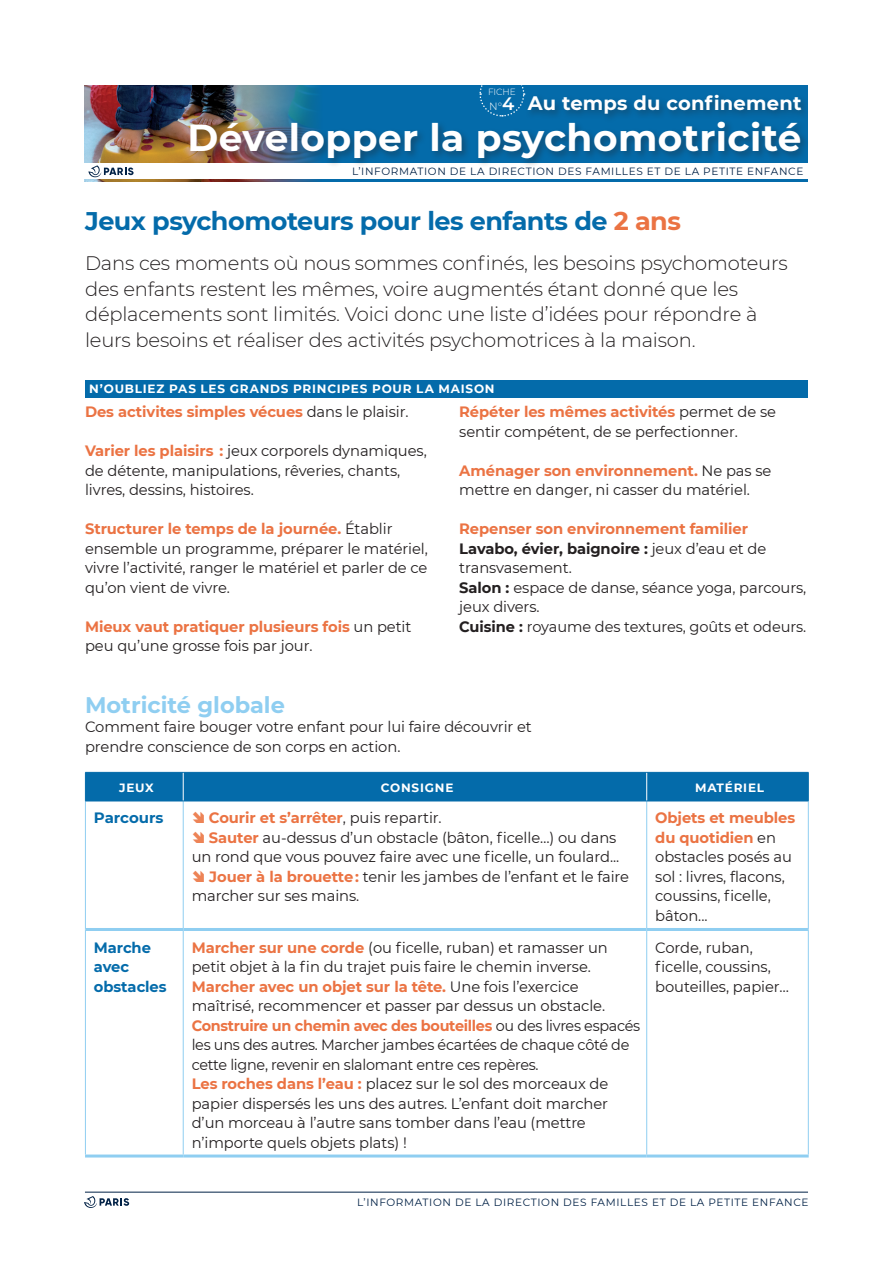
<style>
.page{position:relative;width:893px;height:1263px;background:#fff}
.page>*{position:absolute;margin:0;border:0;box-sizing:border-box;transform-origin:0 0}
.t1{font:700 37.5px "Montserrat";letter-spacing:.01em;color:#fff}
.intro_chapo{font:700 25.5px "Montserrat";letter-spacing:-.02em;color:#046baa}
.petit_titre{font:700 22.5px "Montserrat";color:#8fcef1}
.intro_chapo-2{font:300 19.5px/25.5px "Montserrat";letter-spacing:-.01em;color:#231f20}
.t2{font:700 19.5px "Montserrat";letter-spacing:.01em;color:#fff}
.TEXTE_ferré_aligné{font:15px/19.5px "Montserrat";letter-spacing:-.005em;color:#231f20}
.TEXTE_ferré_aligné-2{font:15px/19.5px "Montserrat";letter-spacing:-.005em;color:#231f20;scale:.96 1}
.TEXTE_ferré_aligné-3{font:700 15px "Montserrat";letter-spacing:-.005em;color:#eb7343}
.TEXTE_ferré_aligné-4{font:700 15px/19.5px "Montserrat";letter-spacing:-.005em;color:#046baa}
.texte_bold{font:700 15px "Montserrat";color:#046baa}
.titre_catégorie{font:700 12px "Montserrat";letter-spacing:.065em;color:#fff}
.t3{font:10.5px "Montserrat";letter-spacing:.06em;color:#002146}
.t4{font:300 10.5px "Montserrat";color:#fff}
.t5{font:300 9px "Montserrat";letter-spacing:-.01em;color:#fff}
.s1{font-weight:600;font-size:18px}
.s2{color:#eb7343}
.s3{font-weight:400;color:#231f20}
.s4{font-weight:700;color:#eb7343}
.s5{font-weight:700}
.s6{color:#ed8356}
</style>
<div class="page">
<img style="left:85px;top:85px;width:723px;height:96px">
<div style="left:85px;top:164px;width:723px;height:15px;background:#fff"></div>
<svg style="left:88px;top:165px;width:46px;height:12px"></svg>
<div style="left:188px;top:92px;width:622px;height:76px;background:#231f20;opacity:.4"></div>
<svg style="left:479px;top:85px;width:46px;height:32px"></svg>
<hr style="left:85px;top:1192px;width:723px;height:1px;background:#002146">
<svg style="left:84px;top:1196px;width:45px;height:12px"></svg>
<div style="left:85px;top:381px;width:723px;height:17px;background:#046baa"></div>
<hr style="left:85px;top:801px;width:1px;height:128px;background:#8fcef1">
<hr style="left:183px;top:801px;width:1px;height:127px;background:#8fcef1">
<hr style="left:646px;top:801px;width:1px;height:127px;background:#8fcef1">
<hr style="left:808px;top:801px;width:1px;height:128px;background:#8fcef1">
<hr style="left:85px;top:929px;width:1px;height:225px;background:#8fcef1">
<hr style="left:183px;top:931px;width:1px;height:223px;background:#8fcef1">
<hr style="left:646px;top:931px;width:1px;height:223px;background:#8fcef1">
<hr style="left:808px;top:929px;width:1px;height:225px;background:#8fcef1">
<hr style="left:86px;top:928px;width:97px;height:3px;background:#8fcef1">
<hr style="left:183px;top:928px;width:464px;height:3px;background:#8fcef1">
<hr style="left:647px;top:928px;width:161px;height:3px;background:#8fcef1">
<hr style="left:85px;top:1154px;width:98px;height:3px;background:#8fcef1">
<hr style="left:183px;top:1154px;width:464px;height:3px;background:#8fcef1">
<hr style="left:647px;top:1154px;width:162px;height:3px;background:#8fcef1">
<div style="left:85px;top:772px;width:724px;height:29px;background:#046baa"></div>
<hr style="left:85px;top:801px;width:98px;height:1px;background:#046baa">
<hr style="left:183px;top:801px;width:464px;height:1px;background:#046baa">
<hr style="left:647px;top:801px;width:161px;height:1px;background:#046baa">
<p class="t5" style="left:488px;top:86px;width:29px">FICHE</p>
<p class="t4" style="left:489px;top:99px;width:27px">N°<span class="s1">4</span></p>
<p class="t2" style="left:528px;top:89px;width:275px">Au temps du confinement</p>
<p class="t1" style="left:188px;top:111px;width:615px">Développer la psychomotricité</p>
<p class="t3" style="left:352px;top:164px;width:453px">L’INFORMATION DE LA DIRECTION DES FAMILLES ET DE LA PETITE ENFANCE</p>
<p class="intro_chapo" style="left:85px;top:203px;width:597px">Jeux psychomoteurs pour les enfants de <span class="s2">2 ans</span></p>
<p class="intro_chapo-2" style="left:85px;top:250px;width:704px">Dans ces moments où nous sommes confinés, les besoins psychomoteurs des enfants restent les mêmes, voire augmentés étant donné que les déplacements sont limités. Voici donc une liste d’idées pour répondre à leurs besoins et réaliser des activités psychomotrices à la maison.</p>
<p class="titre_catégorie" style="left:89px;top:380px;width:407px">N’OUBLIEZ PAS LES GRANDS PRINCIPES POUR LA MAISON</p>
<p class="TEXTE_ferré_aligné-3" style="left:85px;top:401px;width:325px">Des activites simples vécues <span class="s3">dans le plaisir.</span></p>
<p class="TEXTE_ferré_aligné" style="left:85px;top:441px;width:343px"><span class="s4">Varier les plaisirs :</span> jeux corporels dynamiques, de détente, manipulations, rêveries, chants, livres, dessins, histoires.</p>
<p class="TEXTE_ferré_aligné" style="left:85px;top:519px;width:344px"><span class="s4">Structurer le temps de la journée.</span> Établir ensemble un programme, préparer le matériel, vivre l’activité, ranger le matériel et parler de ce qu’on vient de vivre.</p>
<p class="TEXTE_ferré_aligné" style="left:85px;top:616px;width:328px"><span class="s4">Mieux vaut pratiquer plusieurs fois</span> un petit peu qu’une grosse fois par jour.</p>
<p class="TEXTE_ferré_aligné" style="left:459px;top:402px;width:318px"><span class="s4">Répéter les mêmes activités</span> permet de se sentir compétent, de se perfectionner.</p>
<p class="TEXTE_ferré_aligné" style="left:459px;top:460px;width:314px"><span class="s4">Aménager son environnement.</span> Ne pas se mettre en danger, ni casser du matériel.</p>
<p class="TEXTE_ferré_aligné-3" style="left:459px;top:518px;width:290px">Repenser son environnement familier</p>
<p class="TEXTE_ferré_aligné" style="left:459px;top:538px;width:309px"><span class="s5">Lavabo, évier, baignoire :</span> jeux d’eau et de transvasement.</p>
<p class="TEXTE_ferré_aligné" style="left:459px;top:577px;width:349px"><span class="s5">Salon :</span> espace de danse, séance yoga, parcours, jeux divers.</p>
<p class="TEXTE_ferré_aligné" style="left:459px;top:616px;width:349px"><span class="s5">Cuisine :</span> royaume des textures, goûts et odeurs.</p>
<p class="petit_titre" style="left:85px;top:689px;width:201px">Motricité globale</p>
<p class="TEXTE_ferré_aligné" style="left:85px;top:717px;width:448px">Comment faire bouger votre enfant pour lui faire découvrir et prendre conscience de son corps en action.</p>
<p class="titre_catégorie" style="left:119px;top:779px;width:36px">JEUX</p>
<p class="titre_catégorie" style="left:381px;top:779px;width:74px">CONSIGNE</p>
<p class="titre_catégorie" style="left:695px;top:779px;width:71px">MATÉRIEL</p>
<p class="texte_bold" style="left:94px;top:807px;width:71px">Parcours</p>
<p class="TEXTE_ferré_aligné-3" style="left:192px;top:807px;width:251px"><span class="s6">➔</span> Courir et s’arrêter<span class="s3">, puis repartir.</span></p>
<p class="TEXTE_ferré_aligné" style="left:192px;top:827px;width:429px"><span class="s6">➔</span> <span class="s4">Sauter</span> au-dessus d’un obstacle (bâton, ficelle…) ou dans un rond que vous pouvez faire avec une ficelle, un foulard...</p>
<p class="TEXTE_ferré_aligné" style="left:192px;top:866px;width:439px"><span class="s6">➔</span> <span class="s4">Jouer à la brouette :</span> tenir les jambes de l’enfant et le faire marcher sur ses mains.</p>
<p class="TEXTE_ferré_aligné" style="left:655px;top:808px;width:141px"><span class="s4">Objets et meubles du quotidien</span> en obstacles posés au sol : livres, flacons, coussins, ficelle, bâton...</p>
<p class="TEXTE_ferré_aligné-4" style="left:94px;top:937px;width:74px">Marche avec obstacles</p>
<p class="TEXTE_ferré_aligné" style="left:192px;top:937px;width:418px"><span class="s4">Marcher sur une corde</span> (ou ficelle, ruban) et ramasser un petit objet à la fin du trajet puis faire le chemin inverse.</p>
<p class="TEXTE_ferré_aligné" style="left:192px;top:976px;width:415px"><span class="s4">Marcher avec un objet sur la tête.</span> Une fois l’exercice maîtrisé, recommencer et passer par dessus un obstacle.</p>
<p class="TEXTE_ferré_aligné-2" style="left:192px;top:1015px;width:469px"><span class="s4">Construire un chemin avec des bouteilles</span> ou des livres espacés les uns des autres. Marcher jambes écartées de chaque côté de cette ligne, revenir en slalomant entre ces repères.</p>
<p class="TEXTE_ferré_aligné" style="left:192px;top:1073px;width:418px"><span class="s4">Les roches dans l’eau :</span> placez sur le sol des morceaux de papier dispersés les uns des autres. L’enfant doit marcher d’un morceau à l’autre sans tomber dans l’eau (mettre n’importe quels objets plats) !</p>
<p class="TEXTE_ferré_aligné" style="left:655px;top:937px;width:135px">Corde, ruban, ficelle, coussins, bouteilles, papier…</p>
<p class="t3" style="left:357px;top:1194px;width:453px">L’INFORMATION DE LA DIRECTION DES FAMILLES ET DE LA PETITE ENFANCE</p>
</div>
